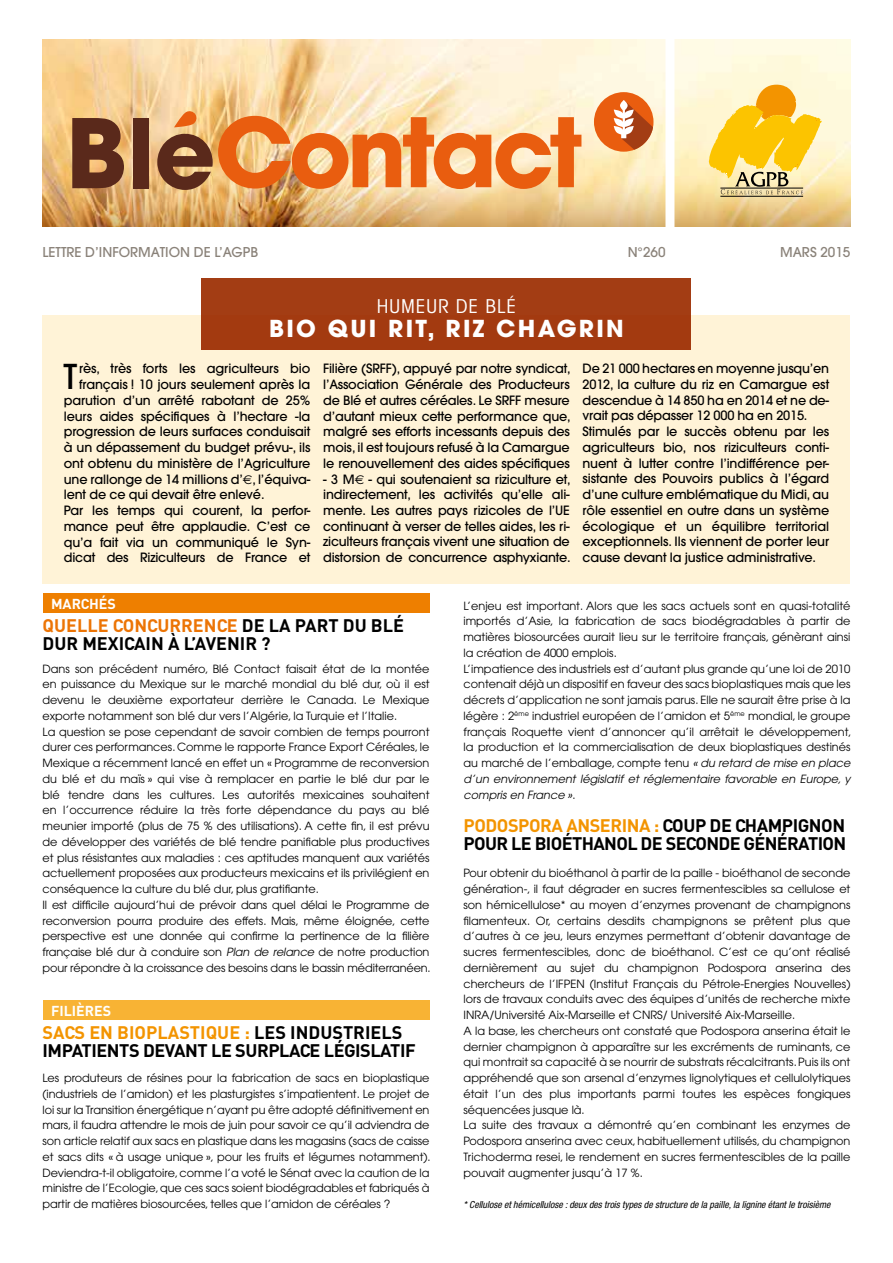
<style>
.page{position:relative;width:893px;height:1263px;background:#fff}
.page>*{position:absolute;margin:0;border:0;box-sizing:border-box;transform-origin:0 0}
.t1{font:500 34.05px "Avant Garde";color:#000}
.t2{font:700 23.25px "Avant Garde";letter-spacing:.1em;color:#fff}
.t3{font:condensed 19.2px "Avant Garde";letter-spacing:.05em;color:#fff}
.t4{font:700 18px/18px "DIN";letter-spacing:-.025em;color:#000}
.t5{font:700 18px/18px "DIN";color:#000}
.t6{font:700 14.25px "DIN";color:#fff}
.t7{font:500 13.5px "Avant Garde";color:#8a8279}
.t8{font:500 12.75px/15.8px "Avant Garde";letter-spacing:-.01em;color:#000;text-align:justify}
.t9{font:11.25px/15.8px "Avant Garde";color:#000}
.t10{font:italic condensed 9.75px "Helvetica Neue";color:#000}
.s1{font-family:"Euro Sans";font-weight:400}
.s2{color:#ec7405}
.s3{font-style:italic}
.s4{color:#f39400}
</style>
<div class="page">
<div style="left:43px;top:316px;width:807px;height:268px;background:#fff3d7"></div>
<img style="left:43px;top:40px;width:807px;height:125px">
<svg style="left:43px;top:165px;width:807px;height:61px;background:#e3bb7e"></svg>
<div style="left:43px;top:593px;width:386px;height:19px;background:#ee7f00"></div>
<div style="left:43px;top:1000px;width:386px;height:19px;background:#f8b334"></div>
<div style="left:202px;top:279px;width:489px;height:71px;background:#a33d14"></div>
<hr style="left:720px;top:196px;width:83px;height:1px;background:#000">
<svg style="left:708px;top:84px;width:114px;height:110px;background:#f3d063"></svg>
<div style="left:594px;top:92px;width:59px;height:60px;background:#e95d0f;border-radius:50%"></div>
<svg style="left:602px;top:96px;width:51px;height:54px"></svg>
<hr style="left:623px;top:107px;width:2px;height:29px;background:#fff">
<svg style="left:72px;top:118px;width:52px;height:70px;background:#78472e"></svg>
<div style="left:133px;top:118px;width:16px;height:70px;background:#5a291b"></div>
<svg style="left:157px;top:110px;width:424px;height:80px;background:#e79f66"></svg>
<div style="left:665px;top:25px;width:9px;height:212px;background:#fff"></div>
<p class="t7" style="left:43px;top:244px;width:217px">LETTRE D’INFORMATION DE L’AGPB</p>
<p class="t7" style="left:628px;top:244px;width:39px">N°260</p>
<p class="t7" style="left:780px;top:244px;width:72px">MARS 2015</p>
<h3 class="t3" style="left:377px;top:294px;width:141px">HUMEUR DE BLÉ</h3>
<h2 class="t2" style="left:269px;top:314px;width:356px">BIO QUI RIT, RIZ CHAGRIN</h2>
<h1 class="t1" style="left:64px;top:356px;width:15px">T</h1>
<p class="t8" style="left:79px;top:361px;width:233px">rès, très forts les agriculteurs bio</p>
<p class="t8" style="left:79px;top:377px;width:233px">français ! 10 jours seulement après la</p>
<p class="t8" style="left:64px;top:392px;width:248px">parution d’un arrêté rabotant de 25%</p>
<p class="t8" style="left:64px;top:408px;width:248px">leurs aides spécifiques à l’hectare -la</p>
<p class="t8" style="left:64px;top:424px;width:248px">progression de leurs surfaces conduisait</p>
<p class="t8" style="left:64px;top:440px;width:248px">à un dépassement du budget prévu-, ils</p>
<p class="t8" style="left:64px;top:455px;width:248px">ont obtenu du ministère de l’Agriculture</p>
<p class="t8" style="left:64px;top:471px;width:248px">une rallonge de 14 millions d’<span class="s1">€</span>, l’équiva-</p>
<p class="t8" style="left:64px;top:487px;width:202px">lent de ce qui devait être enlevé.</p>
<p class="t8" style="left:64px;top:502px;width:248px">Par les temps qui courent, la perfor-</p>
<p class="t8" style="left:64px;top:518px;width:248px">mance peut être applaudie. C’est ce</p>
<p class="t8" style="left:64px;top:534px;width:248px">qu’a fait via un communiqué le Syn-</p>
<p class="t8" style="left:64px;top:550px;width:248px">dicat des Riziculteurs de France et</p>
<p class="t8" style="left:323px;top:361px;width:249px">Filière (SRFF), appuyé par notre syndicat, l’Association Générale des Producteurs de Blé et autres céréales. Le SRFF mesure d’autant mieux cette performance que, malgré ses efforts incessants depuis des mois, il est toujours refusé à la Camargue le renouvellement des aides spécifiques</p>
<p class="t8" style="left:323px;top:471px;width:249px">- 3 M<span class="s1">€</span> - qui soutenaient sa riziculture et, indirectement, les activités qu’elle ali&shy;mente. Les autres pays rizicoles de l’UE continuant à verser de telles aides, les ri&shy;ziculteurs français vivent une situation de distorsion de concurrence asphyxiante.</p>
<p class="t8" style="left:583px;top:361px;width:248px;text-align:left">De 21 000 hectares en moyenne jusqu’en 2012, la culture du riz en Camargue est descendue à 14 850 ha en 2014 et ne de&shy;vrait pas dépasser 12 000 ha en 2015.<br>Stimulés par le succès obtenu par les agriculteurs bio, nos riziculteurs conti&shy;nuent à lutter contre l’indifférence per&shy;sistante des Pouvoirs publics à l’égard d’une culture emblématique du Midi, au rôle essentiel en outre dans un système écologique et un équilibre territorial exceptionnels. Ils viennent de porter leur cause devant la justice administrative.</p>
<p class="t6" style="left:51px;top:594px;width:66px">MARCHÉS</p>
<h3 class="t5" style="left:43px;top:616px;width:363px"><span class="s2">QUELLE CONCURRENCE</span> DE LA PART DU BLÉ<br>DUR MEXICAIN À L’AVENIR ?</h3>
<p class="t9" style="left:43px;top:661px;width:390px">Dans son précédent numéro, Blé Contact faisait état de la montée en puissance du Mexique sur le marché mondial du blé dur, où il est devenu le deuxième exportateur derrière le Canada. Le Mexique exporte notamment son blé dur vers l’Algérie, la Turquie et l’Italie.<br>La question se pose cependant de savoir combien de temps pourront durer ces performances. Comme le rapporte France Export Céréales, le Mexique a récemment lancé en effet un « Programme de reconversion du blé et du maïs » qui vise à remplacer en partie le blé dur par le blé tendre dans les cultures. Les autorités mexicaines souhaitent en l’occurrence réduire la très forte dépendance du pays au blé meunier importé (plus de 75 % des utilisations). A cette fin, il est prévu de développer des variétés de blé tendre panifiable plus productives et plus résistantes aux maladies : ces aptitudes manquent aux variétés actuellement proposées aux producteurs mexicains et ils privilégient en conséquence la culture du blé dur, plus gratifiante.<br>Il est difficile aujourd’hui de prévoir dans quel délai le Programme de reconversion pourra produire des effets. Mais, même éloignée, cette perspective est une donnée qui confirme la pertinence de la filière française blé dur à conduire son <span class="s3">Plan de relance</span> de notre production pour répondre à la croissance des besoins dans le bassin méditerranéen.</p>
<p class="t6" style="left:51px;top:1001px;width:62px">FILIÈRES</p>
<h3 class="t4" style="left:43px;top:1023px;width:375px"><span class="s4">SACS EN BIOPLASTIQUE :</span> LES INDUSTRIELS<br>IMPATIENTS DEVANT LE SURPLACE LÉGISLATIF</h3>
<p class="t9" style="left:43px;top:1070px;width:390px;text-align:justify">Les produteurs de résines pour la fabrication de sacs en bioplastique (industriels de l’amidon) et les plasturgistes s’impatientent. Le projet de loi sur la Transition énergétique n’ayant pu être adopté définitivement en mars, il faudra attendre le mois de juin pour savoir ce qu’il adviendra de son article relatif aux sacs en plastique dans les magasins (sacs de caisse et sacs dits « à usage unique », pour les fruits et légumes notamment).<br>Deviendra-t-il obligatoire, comme l’a voté le Sénat avec la caution de la ministre de l’Ecologie, que ces sacs soient biodégradables et fabriqués à partir de matières biosourcées, telles que l’amidon de céréales ?</p>
<p class="t9" style="left:463px;top:598px;width:390px">L’enjeu est important. Alors que les sacs actuels sont en quasi-totalité importés d’Asie, la fabrication de sacs biodégradables à partir de matières biosourcées aurait lieu sur le territoire français, génèrant ainsi la création de 4000 emplois.<br>L’impatience des industriels est d’autant plus grande qu’une loi de 2010 contenait déjà un dispositif en faveur des sacs bioplastiques mais que les décrets d’application ne sont jamais parus. Elle ne saurait être prise à la légère : 2<sup>ème</sup> industriel européen de l’amidon et 5<sup>ème</sup> mondial, le groupe français Roquette vient d’annoncer qu’il arrêtait le développement, la production et la commercialisation de deux bioplastiques destinés au marché de l’emballage, compte tenu <span class="s3">« du retard de mise en place d’un environnement législatif et réglementaire favorable en Europe, y compris en France »</span>.</p>
<h3 class="t4" style="left:463px;top:816px;width:384px"><span class="s4">PODOSPORA ANSERINA :</span> COUP DE CHAMPIGNON<br>POUR LE BIOÉTHANOL DE SECONDE GÉNÉRATION</h3>
<p class="t9" style="left:463px;top:865px;width:388px">Pour obtenir du bioéthanol à partir de la paille - bioéthanol de seconde génération-, il faut dégrader en sucres fermentescibles sa cellulose et son hémicellulose* au moyen d’enzymes provenant de champignons filamenteux. Or, certains desdits champignons se prêtent plus que d’autres à ce jeu, leurs enzymes permettant d’obtenir davantage de sucres fermentescibles, donc de bioéthanol. C’est ce qu’ont réalisé dernièrement au sujet du champignon Podospora anserina des chercheurs de l’IFPEN (Institut Français du Pétrole-Energies Nouvelles) lors de travaux conduits avec des équipes d’unités de recherche mixte INRA/Université Aix-Marseille et CNRS/ Université Aix-Marseille.<br>A la base, les chercheurs ont constaté que Podospora anserina était le dernier champignon à apparaître sur les excréments de ruminants, ce qui montrait sa capacité à se nourrir de substrats récalcitrants. Puis ils ont appréhendé que son arsenal d’enzymes lignolytiques et cellulolytiques était l’un des plus importants parmi toutes les espèces fongiques séquencées jusque là.<br>La suite des travaux a démontré qu’en combinant les enzymes de Podospora anserina avec ceux, habituellement utilisés, du champignon Trichoderma resei, le rendement en sucres fermentescibles de la paille pouvait augmenter jusqu’à 17 %.</p>
<p class="t10" style="left:463px;top:1199px;width:368px">* Cellulose et hémicellulose : deux des trois types de structure de la paille, la lignine étant le troisième</p>
</div>
